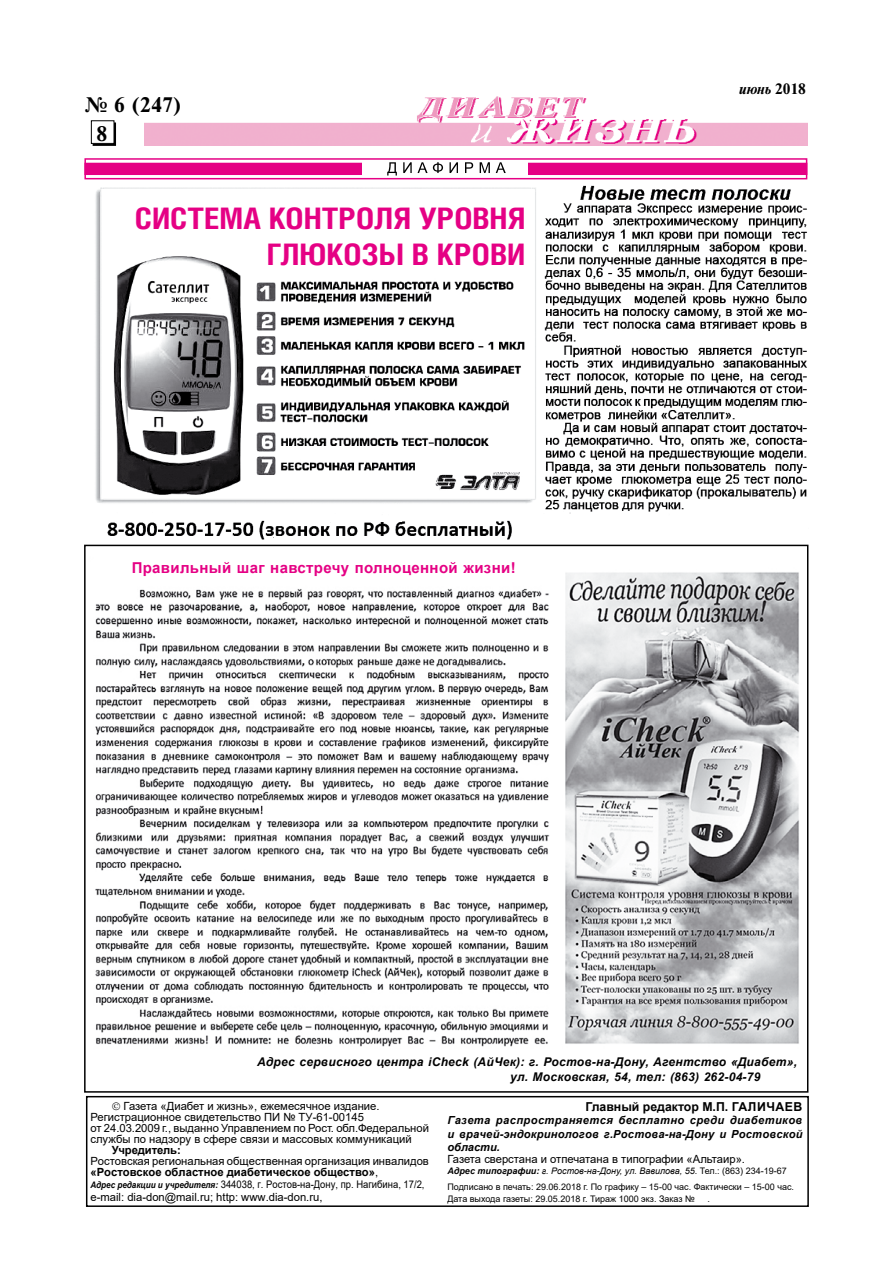
<style>
.page{position:relative;width:893px;height:1263px;background:#fff}
.page>*{position:absolute;margin:0;border:0;box-sizing:border-box;transform-origin:0 0}
.t1{font:700 29.7px/35.5px "Helios Cond C";color:#e50084;text-align:right;scale:1.1 1}
.t2{font:700 21px "Newton C";color:#000}
.t3{font:700 15px "Arial";letter-spacing:.02em;color:#e50084}
.t4{font:italic 700 15px "Newton C";color:#000}
.t5{font:700 12.3px "Arial";color:#000}
.t6{font:italic 700 12px/15px "Arial";letter-spacing:.02em;color:#000}
.t7{font:11.25px/10.8px "Arial";color:#000}
.t8{font:700 11.25px "Arial";letter-spacing:-.01em;color:#000}
.t9{font:italic 700 11.1px/13.4px "Arial";letter-spacing:.02em;color:#000;text-align:justify}
.t10{font:10.5px "Arial";color:#000;scale:.9 1}
.t11{font:9px/15.9px "Arial";color:#000}
.s1{font-style:normal}
.s2{font-weight:700}
.s3{font-weight:700;font-style:italic;font-size:9px}
.s4{font-weight:700;font-style:italic}
.s5{font-style:italic}
</style>
<div class="page">
<img style="left:144px;top:96px;width:664px;height:50px">
<div style="left:93px;top:122px;width:23px;height:24px;border:2px solid #000"></div>
<div style="left:91px;top:121px;width:23px;height:22px;background:#fff"></div>
<div style="left:91px;top:120px;width:23px;height:24px;border:1px solid #000"></div>
<div style="left:86px;top:1096px;width:723px;height:111px;border:2px solid #000"></div>
<div style="left:84px;top:158px;width:723px;height:21px;border:2px solid #e50084"></div>
<div style="left:84px;top:163px;width:723px;height:12px;background:#e50084"></div>
<div style="left:362px;top:161px;width:165px;height:16px;background:#fff"></div>
<svg style="left:387px;top:162px;width:119px;height:14px"></svg>
<img style="left:95px;top:185px;width:712px;height:355px">
<div style="left:242px;top:197px;width:283px;height:72px;background:#fff"></div>
<div style="left:105px;top:197px;width:274px;height:49px;background:#fff"></div>
<img style="left:95px;top:572px;width:705px;height:475px">
<div style="left:145px;top:551px;width:378px;height:28px;background:#fff"></div>
<h2 class="t2" style="left:85px;top:93px;width:97px">№ 6 (247)</h2>
<h2 class="t2" style="left:97px;top:122px;width:12px">8</h2>
<h1 class="t1" style="left:135px;top:200px;width:357px">СИСТЕМА КОНТРОЛЯ УРОВНЯ<br>ГЛЮКОЗЫ В КРОВИ</h1>
<h3 class="t3" style="left:132px;top:557px;width:385px">Правильный шаг навстречу полноценной жизни!</h3>
<h3 class="t4" style="left:739px;top:81px;width:68px">июнь <span class="s1">2018</span></h3>
<p class="t6" style="left:510px;top:1055px;width:288px;text-indent:-253px">Адрес сервисного центра iCheck (АйЧек): г. Ростов‑на-Дону, Агентство «Диабет», ул. Московская, 54, тел: (863) 262‑04‑79</p>
<p class="t7" style="left:90px;top:1101px;width:340px;text-indent:33px">Газета «Диабет и жизнь», ежемесячное издание.<br>Регистрационное свидетельство ПИ № ТУ-61-00145<br>от 24.03.2009 г., выданно Управлением по Рост. обл.Федеральной службы по надзору в сфере связи и массовых коммуникаций</p>
<p class="t8" style="left:112px;top:1142px;width:71px">Учредитель:</p>
<p class="t7" style="left:90px;top:1155px;width:340px;line-height:11.2px">Ростовская региональная общественная организация инвалидов <span class="s2">«Ростовское областное диабетическое общество»</span>,</p>
<p class="t10" style="left:90px;top:1176px;width:373px"><span class="s3">Адрес редакции и учредителя:</span> 344038, г. Ростов-на-Дону, пр. Нагибина, 17/2,</p>
<p class="t7" style="left:90px;top:1191px;width:234px">е-mail: dia-don@mail.ru; http: www.dia-don.ru,</p>
<p class="t5" style="left:585px;top:1098px;width:218px">Главный редактор М.П. ГАЛИЧАЕВ</p>
<p class="t9" style="left:447px;top:1114px;width:357px">Газета распространяется бесплатно среди диабетиков и врачей-эндокринологов г.Ростова-на-Дону и Ростовской области.</p>
<p class="t7" style="left:447px;top:1153px;width:299px">Газета сверстана и отпечатана в типографии «Альтаир».</p>
<p class="t11" style="left:447px;top:1163px;width:348px"><span class="s4">Адрес типографии:</span> <span class="s5">г. Ростов-на-Дону, ул. Вавилова, 55</span>. Тел.: (863) 234-19-67<br>Подписано в печать: 29.06.2018 г. По графику – 15-00 час. Фактически – 15-00 час.</p>
<p class="t11" style="left:447px;top:1191px;width:249px">Дата выхода газеты: 29.05.2018 г. Тираж 1000 экз. Заказ №</p>
<p class="t11" style="left:707px;top:1191px;width:4px">.</p>
</div>
